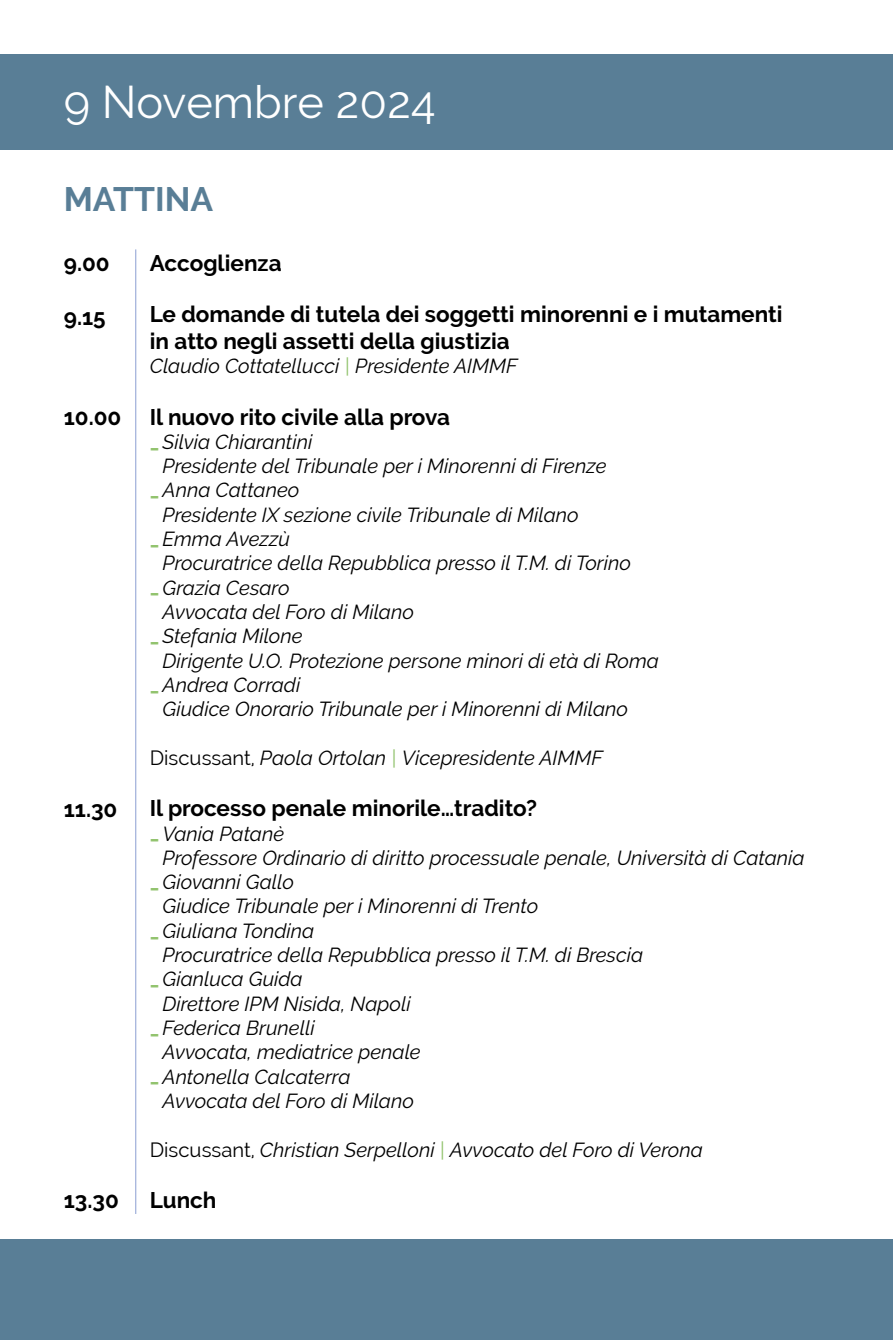
<style>
.page{position:relative;width:893px;height:1340px;background:#fff}
.page>*{position:absolute;margin:0;border:0;box-sizing:border-box;transform-origin:0 0}
.t1{font:45px "Raleway";color:#fff}
.t2{font:700 33.75px "Raleway";color:#597e96}
.t3{font:700 22.5px/27px "Raleway";color:#000}
.t4{font:italic 20.25px "Raleway";color:#000}
.s1{color:#92c36e}
.s2{font-weight:700;font-style:normal;color:#92c36e}
.s3{font-style:normal}
</style>
<div class="page">
<div style="left:0;top:54px;width:893px;height:95px;background:#597e96"></div>
<div style="left:0;top:1239px;width:893px;height:100px;background:#597e96"></div>
<hr style="left:135px;top:249px;width:1px;height:964px;background:#97a9d7">
<h1 class="t1" style="left:64px;top:76px;width:373px">9 Novembre 2024</h1>
<h2 class="t2" style="left:64px;top:180px;width:151px">MATTINA</h2>
<p class="t3" style="left:64px;top:249px;width:47px">9.00</p>
<p class="t3" style="left:64px;top:303px;width:43px">9.15</p>
<p class="t3" style="left:64px;top:403px;width:59px">10.00</p>
<p class="t3" style="left:64px;top:795px;width:55px">11.30</p>
<p class="t3" style="left:64px;top:1186px;width:57px">13.30</p>
<p class="t3" style="left:150px;top:249px;width:133px">Accoglienza</p>
<p class="t3" style="left:150px;top:300px;width:634px">Le domande di tutela dei soggetti minorenni e i mutamenti in atto negli assetti della giustizia</p>
<p class="t4" style="left:150px;top:354px;width:370px">Claudio Cottatellucci <span class="s1">|</span> Presidente AIMMF</p>
<p class="t3" style="left:150px;top:403px;width:302px">Il nuovo rito civile alla prova</p>
<p class="t4" style="left:150px;top:430px;width:164px"><span class="s2">_</span>Silvia Chiarantini</p>
<p class="t4" style="left:163px;top:454px;width:445px">Presidente del Tribunale per i Minorenni di Firenze</p>
<p class="t4" style="left:150px;top:478px;width:151px"><span class="s2">_</span>Anna Cattaneo</p>
<p class="t4" style="left:163px;top:503px;width:418px">Presidente IX sezione civile Tribunale di Milano</p>
<p class="t4" style="left:150px;top:527px;width:142px"><span class="s2">_</span>Emma Avezzù</p>
<p class="t4" style="left:163px;top:551px;width:470px">Procuratrice della Repubblica presso il T.M. di Torino</p>
<p class="t4" style="left:150px;top:576px;width:141px"><span class="s2">_</span>Grazia Cesaro</p>
<p class="t4" style="left:163px;top:600px;width:253px">Avvocata del Foro di Milano</p>
<p class="t4" style="left:150px;top:624px;width:154px"><span class="s2">_</span>Stefania Milone</p>
<p class="t4" style="left:163px;top:648px;width:498px">Dirigente U.O. Protezione persone minori di età di Roma</p>
<p class="t4" style="left:150px;top:673px;width:152px"><span class="s2">_</span>Andrea Corradi</p>
<p class="t4" style="left:163px;top:697px;width:467px">Giudice Onorario Tribunale per i Minorenni di Milano</p>
<p class="t4" style="left:150px;top:746px;width:455px"><span class="s3">Discussant,</span> Paola Ortolan <span class="s1">|</span> Vicepresidente AIMMF</p>
<p class="t3" style="left:150px;top:795px;width:389px">Il processo penale minorile…tradito?</p>
<p class="t4" style="left:150px;top:821px;width:136px"><span class="s2">_</span>Vania Patanè</p>
<p class="t4" style="left:163px;top:846px;width:643px">Professore Ordinario di diritto processuale penale, Università di Catania</p>
<p class="t4" style="left:150px;top:870px;width:146px"><span class="s2">_</span>Giovanni Gallo</p>
<p class="t4" style="left:163px;top:894px;width:377px">Giudice Tribunale per i Minorenni di Trento</p>
<p class="t4" style="left:150px;top:918px;width:166px"><span class="s2">_</span>Giuliana Tondina</p>
<p class="t4" style="left:163px;top:943px;width:482px">Procuratrice della Repubblica presso il T.M. di Brescia</p>
<p class="t4" style="left:150px;top:967px;width:154px"><span class="s2">_</span>Gianluca Guida</p>
<p class="t4" style="left:163px;top:991px;width:250px">Direttore IPM Nisida, Napoli</p>
<p class="t4" style="left:150px;top:1016px;width:166px"><span class="s2">_</span>Federica Brunelli</p>
<p class="t4" style="left:163px;top:1040px;width:260px">Avvocata, mediatrice penale</p>
<p class="t4" style="left:150px;top:1064px;width:202px"><span class="s2">_</span>Antonella Calcaterra</p>
<p class="t4" style="left:163px;top:1089px;width:253px">Avvocata del Foro di Milano</p>
<p class="t4" style="left:150px;top:1137px;width:554px"><span class="s3">Discussant,</span> Christian Serpelloni <span class="s1">|</span> Avvocato del Foro di Verona</p>
<p class="t3" style="left:150px;top:1186px;width:68px">Lunch</p>
</div>
